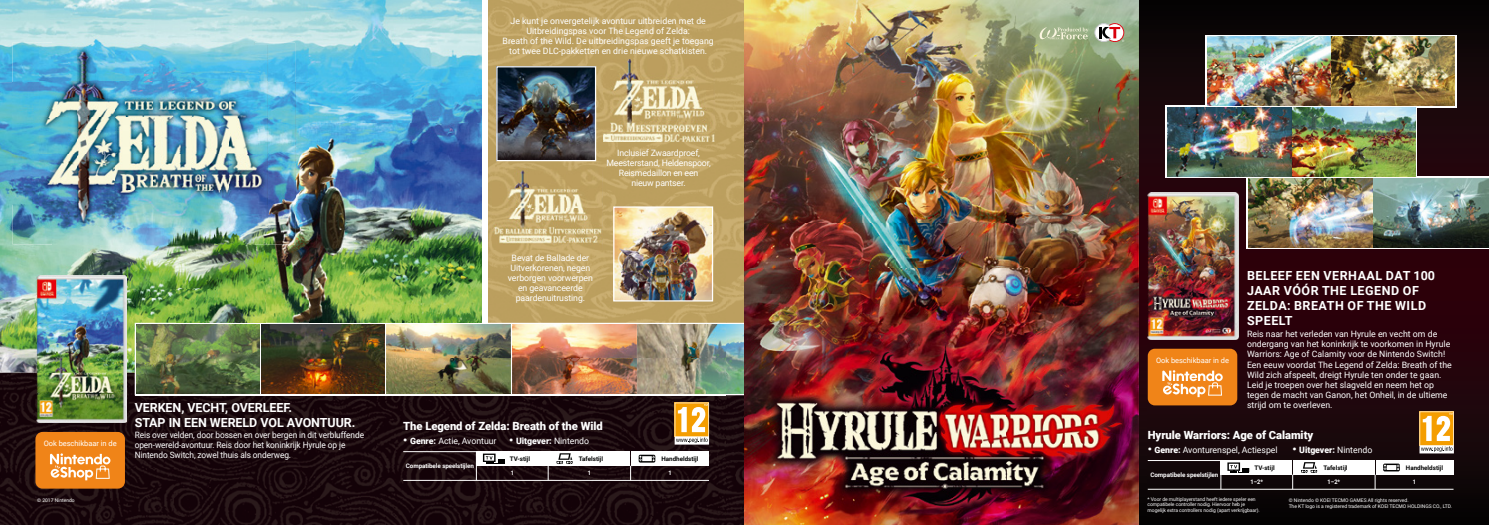
<style>
.page{position:relative;width:1489px;height:525px;background:#fff}
.page>*{position:absolute;margin:0;border:0;box-sizing:border-box;transform-origin:0 0}
.t1{font:700 12.5px/15px "Roboto";letter-spacing:.03em;color:#fff}
.t2{font:700 12.5px/15px "Roboto";letter-spacing:-.005em;color:#fff}
.t3{font:900 11.25px "Roboto";letter-spacing:-.005em;color:#fff}
.t4{font:8.75px/10px "Roboto";color:#fff;text-align:center}
.t5{font:8.75px/10px "Roboto";color:#fff;scale:.95 1}
.t6{font:8.75px/10px "Roboto";letter-spacing:-.02em;color:#fff;text-align:center}
.t7{font:900 8.75px "Roboto";letter-spacing:-.005em;color:#fff}
.t8{font:7.5px "Roboto";letter-spacing:-.005em;color:#fff}
.t9{font:700 6.25px "Roboto";color:#000}
.t10{font:700 6.25px "Roboto";letter-spacing:-.01em;color:#fff}
.t11{font:700 6.25px "Roboto";letter-spacing:-.01em;color:#fff;scale:.9 1}
.t12{font:5px/5.6px "Roboto";letter-spacing:-.01em;color:#fff}
.s1{font-weight:900;font-size:11.25px}
.s2{font-weight:900}
.s3{font-size:11.25px}
.s4{font-weight:400}
</style>
<div class="page">
<img style="left:0;top:372px;width:726px;height:152px">
<img style="left:0;top:0;width:309px;height:82px">
<img style="left:309px;top:0;width:435px;height:322px">
<img style="left:0;top:82px;width:44px;height:290px">
<img style="left:265px;top:82px;width:44px;height:240px">
<img style="left:44px;top:244px;width:221px;height:45px">
<img style="left:127px;top:289px;width:49px;height:83px">
<img style="left:176px;top:289px;width:89px;height:33px">
<img style="left:615px;top:208px;width:96px;height:91px">
<div style="left:613px;top:206px;width:100px;height:95px;border:1px solid #fff"></div>
<img style="left:135px;top:322px;width:591px;height:73px">
<svg style="left:674px;top:402px;width:35px;height:42px"></svg>
<img style="left:13px;top:43px;width:40px;height:40px">
<img style="left:53px;top:43px;width:202px;height:2px">
<img style="left:255px;top:43px;width:40px;height:40px">
<img style="left:13px;top:83px;width:27px;height:121px">
<img style="left:268px;top:83px;width:27px;height:121px">
<img style="left:13px;top:204px;width:40px;height:40px">
<img style="left:53px;top:227px;width:202px;height:17px">
<img style="left:255px;top:204px;width:40px;height:40px">
<img style="left:40px;top:45px;width:228px;height:182px">
<img style="left:387px;top:324px;width:123px;height:69px">
<img style="left:136px;top:324px;width:123px;height:69px">
<img style="left:512px;top:324px;width:124px;height:69px">
<img style="left:261px;top:324px;width:124px;height:69px">
<img style="left:638px;top:324px;width:88px;height:69px">
<img style="left:36px;top:275px;width:91px;height:147px">
<img style="left:498px;top:68px;width:96px;height:91px">
<div style="left:496px;top:66px;width:100px;height:95px;border:1px solid #fff"></div>
<div style="left:482px;top:0;width:5px;height:322px;background:#fff"></div>
<svg style="left:1137px;top:0;width:351px;height:524px;background:#1d070c"></svg>
<svg style="left:1205px;top:35px;width:251px;height:72px"></svg>
<svg style="left:1165px;top:106px;width:252px;height:72px"></svg>
<svg style="left:1246px;top:176px;width:242px;height:73px"></svg>
<img style="left:1248px;top:178px;width:123px;height:69px">
<img style="left:1373px;top:178px;width:115px;height:69px">
<img style="left:1167px;top:107px;width:123px;height:69px">
<img style="left:1331px;top:37px;width:123px;height:69px">
<img style="left:1292px;top:107px;width:123px;height:69px">
<img style="left:1147px;top:192px;width:91px;height:147px">
<img style="left:1207px;top:37px;width:122px;height:69px">
<svg style="left:1419px;top:411px;width:34px;height:42px"></svg>
<img style="left:744px;top:0;width:393px;height:268px">
<img style="left:726px;top:268px;width:420px;height:256px">
<svg style="left:1094px;top:23px;width:30px;height:19px"></svg>
<svg style="left:1039px;top:27px;width:49px;height:12px"></svg>
<div style="left:1147px;top:348px;width:90px;height:57px;background:#f08418;border-radius:7px"></div>
<svg style="left:1162px;top:370px;width:60px;height:27px"></svg>
<img style="left:603px;top:59px;width:111px;height:83px">
<img style="left:493px;top:167px;width:109px;height:82px">
<div style="left:548px;top:451px;width:82px;height:14px;background:#fff"></div>
<svg style="left:556px;top:453px;width:16px;height:11px"></svg>
<div style="left:631px;top:451px;width:78px;height:14px;background:#fff"></div>
<svg style="left:638px;top:454px;width:17px;height:8px"></svg>
<div style="left:476px;top:451px;width:71px;height:14px;background:#fff"></div>
<svg style="left:483px;top:453px;width:21px;height:11px"></svg>
<hr style="left:403px;top:479px;width:306px;height:1px;background:#fff">
<hr style="left:403px;top:451px;width:75px;height:1px;background:#fff">
<svg style="left:547px;top:465px;width:1px;height:15px"></svg>
<svg style="left:476px;top:465px;width:1px;height:15px"></svg>
<svg style="left:630px;top:465px;width:1px;height:15px"></svg>
<div style="left:35px;top:431px;width:90px;height:57px;background:#f08418;border-radius:7px"></div>
<svg style="left:50px;top:453px;width:60px;height:27px"></svg>
<div style="left:1292px;top:460px;width:82px;height:14px;background:#fff"></div>
<svg style="left:1301px;top:462px;width:15px;height:10px"></svg>
<div style="left:1375px;top:460px;width:78px;height:14px;background:#fff"></div>
<svg style="left:1383px;top:463px;width:16px;height:8px"></svg>
<div style="left:1220px;top:460px;width:72px;height:14px;background:#fff"></div>
<svg style="left:1227px;top:462px;width:22px;height:11px"></svg>
<hr style="left:1147px;top:488px;width:306px;height:1px;background:#fff">
<hr style="left:1147px;top:460px;width:80px;height:1px;background:#fff">
<svg style="left:1292px;top:474px;width:1px;height:15px"></svg>
<svg style="left:1220px;top:474px;width:1px;height:15px"></svg>
<svg style="left:1374px;top:474px;width:1px;height:15px"></svg>
<p class="t4" style="left:502px;top:16px;width:213px">Je kunt je onvergetelijk avontuur uitbreiden met de Uitbreidingspas voor The Legend of Zelda:<br>Breath of the Wild. De uitbreidingspas geeft je toegang tot twee DLC-pakketten en drie nieuwe schatkisten.</p>
<p class="t6" style="left:606px;top:148px;width:106px">Inclusief Zwaardproef,<br>Meesterstand, Heldenspoor,<br>Reismedaillon en een<br>nieuw pantser.</p>
<p class="t4" style="left:508px;top:252px;width:87px">Bevat de Ballade der<br>Uitverkorenen, negen verborgen voorwerpen en geavanceerde paardenuitrusting.</p>
<p class="t8" style="left:44px;top:438px;width:74px">Ook beschikbaar in de</p>
<p class="t12" style="left:37px;top:497px;width:39px">© 2017 Nintendo</p>
<h1 class="t2" style="left:135px;top:399px;width:222px">VERKEN, VECHT, OVERLEEF.<br>STAP IN EEN WERELD VOL AVONTUUR.</h1>
<p class="t5" style="left:135px;top:429px;width:243px">Reis over velden, door bossen en over bergen in dit verbluffende open-wereld-avontuur. Reis door het koninkrijk Hyrule op je<br>Nintendo Switch, zowel thuis als onderweg.</p>
<p class="t3" style="left:403px;top:418px;width:201px">The Legend of Zelda: Breath of the Wild</p>
<p class="t4" style="left:403px;top:435px;width:187px"><span class="s1">•</span> <span class="s2">Genre:</span> Actie, Avontuur <span class="s1">•</span> <span class="s2">Uitgever:</span> Nintendo</p>
<p class="t10" style="left:406px;top:461px;width:70px">Compatibele speelstijlen</p>
<p class="t11" style="left:510px;top:468px;width:5px">1</p>
<p class="t9" style="left:510px;top:454px;width:22px">TV-stijl</p>
<p class="t9" style="left:579px;top:454px;width:26px">Tafelstijl</p>
<p class="t9" style="left:661px;top:454px;width:39px">Handheldstijl</p>
<p class="t11" style="left:587px;top:468px;width:5px">1</p>
<p class="t11" style="left:668px;top:468px;width:5px">1</p>
<h1 class="t1" style="left:1246px;top:267px;width:190px">BELEEF EEN VERHAAL DAT 100<br>JAAR VÓÓR THE LEGEND OF<br>ZELDA: BREATH OF THE WILD<br>SPEELT</h1>
<p class="t4" style="left:1246px;top:328px;width:205px;text-align:left">Reis naar het verleden van Hyrule en vecht om de ondergang van het koninkrijk te voorkomen in Hyrule<br>Warriors: Age of Calamity voor de Nintendo Switch!</p>
<p class="t4" style="left:1246px;top:360px;width:206px;text-align:left">Een eeuw voordat The Legend of Zelda: Breath of the Wild zich afspeelt, dreigt Hyrule ten onder te gaan.<br>Leid je troepen over het slagveld en neem het op tegen de macht van Ganon, het Onheil, in de ultieme strijd om te overleven.</p>
<p class="t3" style="left:1147px;top:427px;width:167px">Hyrule Warriors: Age of Calamity</p>
<p class="t4" style="left:1147px;top:444px;width:131px"><span class="s1">•</span> <span class="s2">Genre:</span> Avonturenspel, Actiespel</p>
<p class="t7" style="left:1292px;top:443px;width:81px"><span class="s3">•</span> Uitgever: <span class="s4">Nintendo</span></p>
<p class="t10" style="left:1150px;top:469px;width:70px">Compatibele speelstijlen</p>
<p class="t11" style="left:1250px;top:477px;width:15px">1–2*</p>
<p class="t8" style="left:1155px;top:354px;width:74px">Ook beschikbaar in de</p>
<p class="t9" style="left:1254px;top:462px;width:22px">TV-stijl</p>
<p class="t9" style="left:1323px;top:462px;width:26px">Tafelstijl</p>
<p class="t9" style="left:1405px;top:462px;width:39px">Handheldstijl</p>
<p class="t11" style="left:1327px;top:477px;width:15px">1–2*</p>
<p class="t11" style="left:1412px;top:477px;width:5px">1</p>
<p class="t12" style="left:1147px;top:495px;width:114px">* Voor de multiplayerstand heeft iedere speler een compatibele controller nodig. Hiervoor heb je mogelijk extra controllers nodig (apart verkrijgbaar).</p>
<p class="t12" style="left:1288px;top:497px;width:165px">© Nintendo © KOEI TECMO GAMES All rights reserved.<br>The KT logo is a registered trademark of KOEI TECMO HOLDINGS CO., LTD.</p>
</div>
